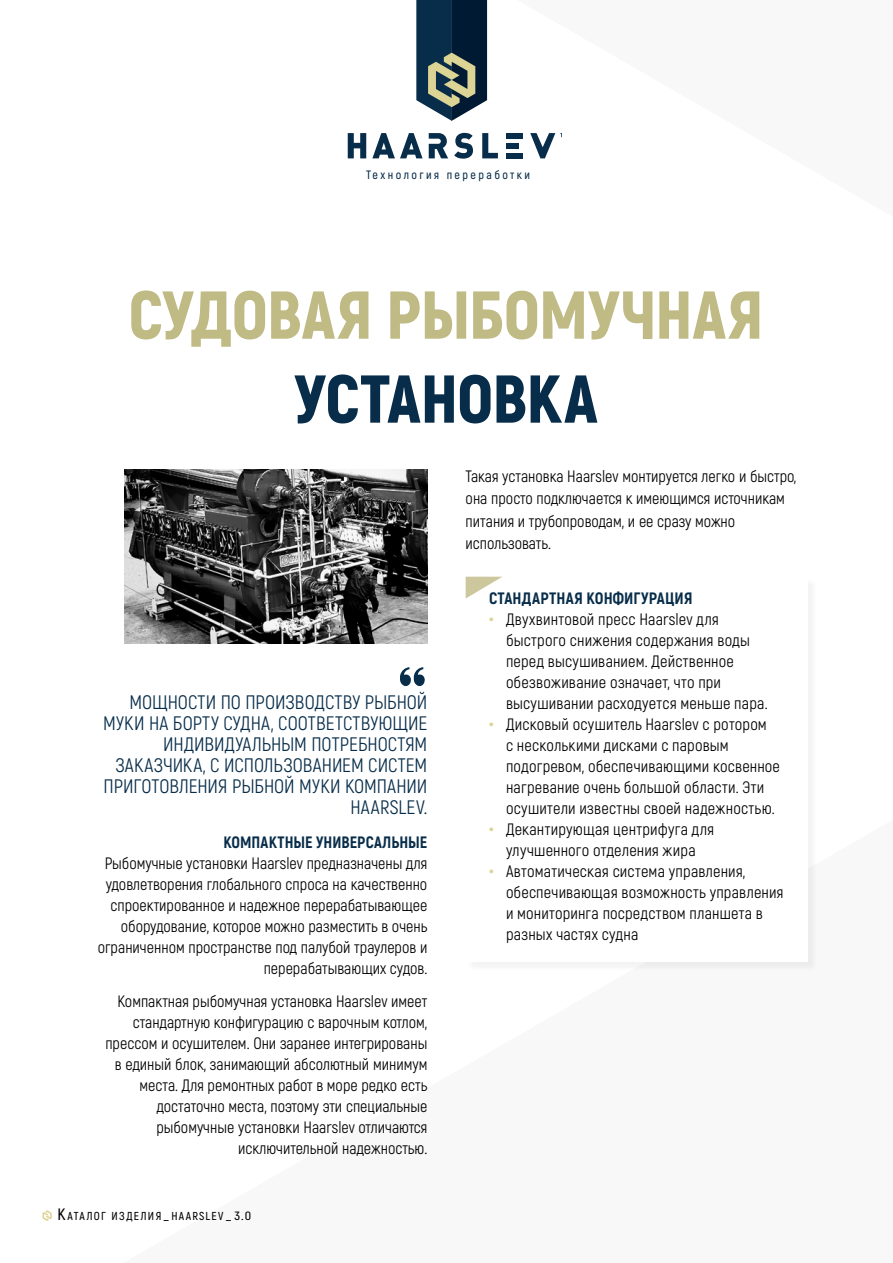
<style>
.page{position:relative;width:893px;height:1263px;background:#fff}
.page>*{position:absolute;margin:0;border:0;box-sizing:border-box;transform-origin:0 0}
.t1{font:900 67.5px "Akrobat";letter-spacing:-.005em;color:#c0ba84}
.t2{font:900 67.5px "Akrobat";letter-spacing:-.015em;color:#082d4a}
.t3{font:19.5px/21px "Akrobat";color:#082d4a;text-align:right}
.t4{font:16.5px/21px "Akrobat";color:#000}
.t5{font:800 16.5px "Akrobat";letter-spacing:.01em;color:#082d4a}
.t6{font:600 12.15px "Akrobat";letter-spacing:.2em;color:#082d4a}
.t7{font:600 11.55px "Akrobat";letter-spacing:.105em;color:#000}
.s1{font-size:16.5px}
.s2{font-size:12px}
.s3{font-weight:700;font-size:22.5px;color:#dcd494}
</style>
<div class="page">
<svg style="left:348px;top:133px;width:18px;height:25px"></svg>
<svg style="left:372px;top:133px;width:51px;height:25px"></svg>
<svg style="left:429px;top:133px;width:19px;height:25px"></svg>
<svg style="left:454px;top:133px;width:19px;height:26px"></svg>
<svg style="left:482px;top:133px;width:13px;height:25px"></svg>
<svg style="left:416px;top:0;width:71px;height:121px"></svg>
<svg style="left:43px;top:1210px;width:9px;height:11px"></svg>
<img style="left:124px;top:470px;width:303px;height:173px">
<div style="left:467px;top:578px;width:351px;height:394px;background:#f5f5f5"></div>
<div style="left:466px;top:577px;width:342px;height:384px;background:#fff"></div>
<svg style="left:466px;top:577px;width:36px;height:22px"></svg>
<svg style="left:400px;top:667px;width:25px;height:19px"></svg>
<p class="t6" style="left:366px;top:168px;width:166px">Технология переработки</p>
<h1 class="t1" style="left:128px;top:271px;width:636px">СУДОВАЯ РЫБОМУЧНАЯ</h1>
<h1 class="t2" style="left:294px;top:355px;width:305px">УСТАНОВКА</h1>
<p class="t3" style="left:103px;top:692px;width:326px">МОЩНОСТИ ПО ПРОИЗВОДСТВУ РЫБНОЙ<br>МУКИ НА БОРТУ СУДНА, СООТВЕТСТВУЮЩИЕ<br>ИНДИВИДУАЛЬНЫМ ПОТРЕБНОСТЯМ<br>ЗАКАЗЧИКА, С ИСПОЛЬЗОВАНИЕМ СИСТЕМ<br>ПРИГОТОВЛЕНИЯ РЫБНОЙ МУКИ КОМПАНИИ<br>HAARSLEV.</p>
<p class="t5" style="left:223px;top:832px;width:205px">КОМПАКТНЫЕ УНИВЕРСАЛЬНЫЕ</p>
<p class="t4" style="left:98px;top:853px;width:331px;text-align:right">Рыбомучные установки Haarslev предназначены для удовлетворения глобального спроса на качественно спроектированное и надежное перерабатывающее оборудование, которое можно разместить в очень ограниченном пространстве под палубой траулеров и перерабатывающих судов.</p>
<p class="t4" style="left:105px;top:991px;width:323px;text-align:right">Компактная рыбомучная установка Haarslev имеет стандартную конфигурацию с варочным котлом, прессом и осушителем. Они заранее интегрированы в единый блок, занимающий абсолютный минимум места. Для ремонтных работ в море редко есть достаточно места, поэтому эти специальные рыбомучные установки Haarslev отличаются исключительной надежностью.</p>
<p class="t7" style="left:57px;top:1209px;width:195px"><span class="s1">К</span>АТАЛОГ ИЗДЕЛИЯ<span class="s2">_</span>HAARSLEV<span class="s2">_ 3.0</span></p>
<p class="t4" style="left:466px;top:465px;width:332px;line-height:22.5px">Такая установка Haarslev монтируется легко и быстро, она просто подключается к имеющимся источникам питания и трубопроводам, и ее сразу можно использовать.</p>
<p class="t5" style="left:489px;top:588px;width:205px">СТАНДАРТНАЯ КОНФИГУРАЦИЯ</p>
<p class="t4" style="left:506px;top:609px;width:263px;text-indent:-17px"><span class="s3">•</span> Двухвинтовой пресс Haarslev для быстрого снижения содержания воды перед высушиванием. Действенное обезвоживание означает, что при высушивании расходуется меньше пара.</p>
<p class="t4" style="left:506px;top:714px;width:276px;text-indent:-17px"><span class="s3">•</span> Дисковый осушитель Haarslev с ротором<br>с несколькими дисками с паровым подогревом, обеспечивающими косвенное нагревание очень большой области. Эти осушители известны своей надежностью.</p>
<p class="t4" style="left:489px;top:819px;width:227px;text-align:center"><span class="s3">•</span> Декантирующая центрифуга для улучшенного отделения жира</p>
<p class="t4" style="left:506px;top:861px;width:279px;text-indent:-17px"><span class="s3">•</span> Автоматическая система управления, обеспечивающая возможность управления и мониторинга посредством планшета в разных частях судна</p>
</div>
